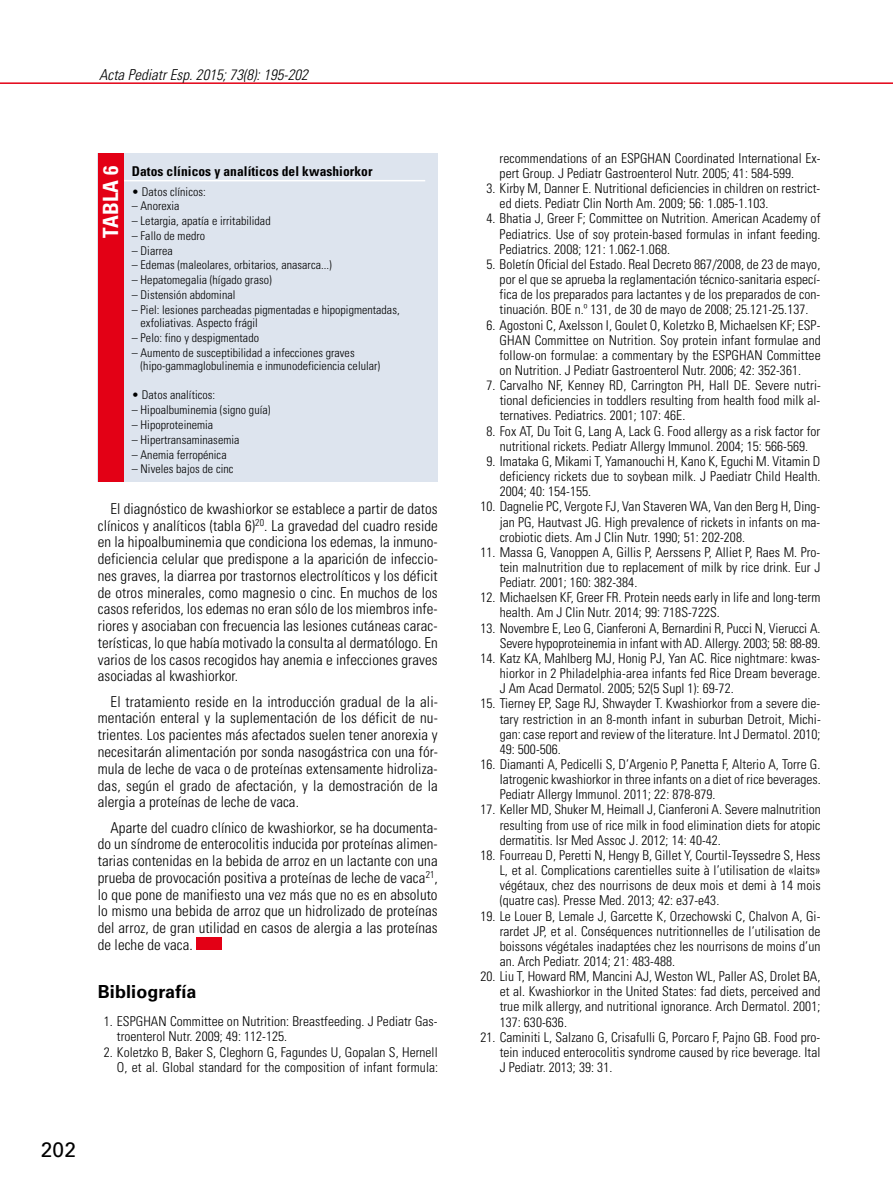
<style>
.page{position:relative;width:893px;height:1191px;background:#fff}
.page>*{position:absolute;margin:0;border:0;box-sizing:border-box;transform-origin:0 0}
.t1{font:700 condensed 21px "Univers LT Std";letter-spacing:.005em;color:#fff}
.t2{font:21px "Univers LT Std";color:#000}
.t3{font:700 18px "Univers LT Std";letter-spacing:.005em;color:#000}
.t4{font:300 condensed 15px/16.8px "Univers LT Std";letter-spacing:.005em;color:#000;text-align:justify}
.t5{font:italic 300 condensed 15px "Univers LT Std";letter-spacing:.005em;color:#000}
.t6{font:300 condensed 13.5px/15.1px "Univers LT Std";letter-spacing:.005em;color:#000;text-align:justify}
.t7{font:700 condensed 13.5px "Univers LT Std";letter-spacing:.005em;color:#000}
.t8{font:300 condensed 12px/13.5px "Univers LT Std";letter-spacing:.005em;color:#000}
</style>
<div class="page">
<hr style="left:0;top:82px;width:893px;height:2px;background:#e30015">
<div style="left:196px;top:937px;width:26px;height:13px;background:#e30015"></div>
<div style="left:98px;top:153px;width:340px;height:329px;background:#dde4ee"></div>
<hr style="left:111px;top:180px;width:314px;height:1px;background:#fff">
<div style="left:98px;top:153px;width:25px;height:329px;background:#e30015"></div>
<p class="t5" style="left:99px;top:65px;width:210px">Acta Pediatr Esp. 2015; 73(8): 195-202</p>
<h1 class="t1" style="left:98px;top:237px;width:73px;rotate:-90deg">TABLA 6</h1>
<p class="t7" style="left:132px;top:163px;width:242px">Datos clínicos y analíticos del kwashiorkor</p>
<p class="t8" style="left:132px;top:185px;width:76px">• Datos clínicos:</p>
<p class="t8" style="left:132px;top:199px;width:49px">– Anorexia</p>
<p class="t8" style="left:132px;top:214px;width:140px">– Letargia, apatía e irritabilidad</p>
<p class="t8" style="left:132px;top:229px;width:75px">– Fallo de medro</p>
<p class="t8" style="left:132px;top:244px;width:43px">– Diarrea</p>
<p class="t8" style="left:132px;top:258px;width:202px">– Edemas (maleolares, orbitarios, anasarca...)</p>
<p class="t8" style="left:132px;top:273px;width:141px">– Hepatomegalia (hígado graso)</p>
<p class="t8" style="left:132px;top:288px;width:105px">– Distensión abdominal</p>
<p class="t8" style="left:141px;top:303px;width:261px;text-indent:-9px">– Piel: lesiones parcheadas pigmentadas e hipopigmentadas, exfoliativas. Aspecto frágil</p>
<p class="t8" style="left:132px;top:331px;width:129px">– Pelo: fino y despigmentado</p>
<p class="t8" style="left:141px;top:346px;width:241px;text-indent:-9px">– Aumento de susceptibilidad a infecciones graves (hipo-gammaglobulinemia e inmunodeficiencia celular)</p>
<p class="t8" style="left:132px;top:388px;width:85px">• Datos analíticos:</p>
<p class="t8" style="left:132px;top:403px;width:140px">– Hipoalbuminemia (signo guía)</p>
<p class="t8" style="left:132px;top:418px;width:83px">– Hipoproteinemia</p>
<p class="t8" style="left:132px;top:433px;width:109px">– Hipertransaminasemia</p>
<p class="t8" style="left:132px;top:447px;width:96px">– Anemia ferropénica</p>
<p class="t8" style="left:132px;top:462px;width:103px">– Niveles bajos de cinc</p>
<p class="t4" style="left:98px;top:500px;width:342px;text-indent:13px">El diagnóstico de kwashiorkor se establece a partir de datos clínicos y analíticos (tabla 6)<sup>20</sup>. La gravedad del cuadro reside en la hipoalbuminemia que condiciona los edemas, la inmuno&shy;deficiencia celular que predispone a la aparición de infeccio&shy;nes graves, la diarrea por trastornos electrolíticos y los déficit de otros minerales, como magnesio o cinc. En muchos de los casos referidos, los edemas no eran sólo de los miembros infe&shy;riores y asociaban con frecuencia las lesiones cutáneas carac&shy;terísticas, lo que había motivado la consulta al dermatólogo. En varios de los casos recogidos hay anemia e infecciones graves asociadas al kwashiorkor.</p>
<p class="t4" style="left:98px;top:693px;width:342px;text-indent:13px">El tratamiento reside en la introducción gradual de la ali&shy;mentación enteral y la suplementación de los déficit de nu&shy;trientes. Los pacientes más afectados suelen tener anorexia y necesitarán alimentación por sonda nasogástrica con una fór&shy;mula de leche de vaca o de proteínas extensamente hidroliza&shy;das, según el grado de afectación, y la demostración de la alergia a proteínas de leche de vaca.</p>
<p class="t4" style="left:98px;top:819px;width:342px;text-indent:13px">Aparte del cuadro clínico de kwashiorkor, se ha documenta&shy;do un síndrome de enterocolitis inducida por proteínas alimen&shy;tarias contenidas en la bebida de arroz en un lactante con una prueba de provocación positiva a proteínas de leche de vaca<sup>21</sup>, lo que pone de manifiesto una vez más que no es en absoluto lo mismo una bebida de arroz que un hidrolizado de proteínas del arroz, de gran utilidad en casos de alergia a las proteínas de leche de vaca.</p>
<h2 class="t3" style="left:98px;top:981px;width:100px">Bibliografía</h2>
<p class="t6" style="left:117px;top:1013px;width:322px;text-indent:-13px">1. ESPGHAN Committee on Nutrition: Breastfeeding. J Pediatr Gas&shy;troenterol Nutr. 2009; 49: 112-125.</p>
<p class="t6" style="left:104px;top:1044px;width:336px;text-align:right">2. Koletzko B, Baker S, Cleghorn G, Fagundes U, Gopalan S, Hernell<br>O, et al. Global standard for the composition of infant formula:</p>
<h1 class="t2" style="left:41px;top:1136px;width:37px">202</h1>
<p class="t6" style="left:500px;top:151px;width:323px">recommendations of an ESPGHAN Coordinated International Ex&shy;pert Group. J Pediatr Gastroenterol Nutr. 2005; 41: 584-599.</p>
<p class="t6" style="left:500px;top:181px;width:322px;text-indent:-13px">3. Kirby M, Danner E. Nutritional deficiencies in children on restrict&shy;ed diets. Pediatr Clin North Am. 2009; 56: 1.085-1.103.</p>
<p class="t6" style="left:500px;top:211px;width:322px;text-indent:-13px">4. Bhatia J, Greer F; Committee on Nutrition. American Academy of Pediatrics. Use of soy protein-based formulas in infant feeding.<br>Pediatrics. 2008; 121: 1.062-1.068.</p>
<p class="t6" style="left:500px;top:257px;width:322px;text-indent:-13px">5. Boletín Oficial del Estado. Real Decreto 867/2008, de 23 de mayo, por el que se aprueba la reglamentación técnico-sanitaria especí&shy;fica de los preparados para lactantes y de los preparados de con&shy;tinuación. BOE n.º 131, de 30 de mayo de 2008; 25.121-25.137.</p>
<p class="t6" style="left:500px;top:317px;width:323px;text-indent:-13px">6. Agostoni C, Axelsson I, Goulet O, Koletzko B, Michaelsen KF; ESP-GHAN Committee on Nutrition. Soy protein infant formulae and follow-on formulae: a commentary by the ESPGHAN Committee on Nutrition. J Pediatr Gastroenterol Nutr. 2006; 42: 352-361.</p>
<p class="t6" style="left:500px;top:378px;width:323px;text-indent:-13px">7. Carvalho NF, Kenney RD, Carrington PH, Hall DE. Severe nutri&shy;tional deficiencies in toddlers resulting from health food milk al&shy;ternatives. Pediatrics. 2001; 107: 46E.</p>
<p class="t6" style="left:486px;top:423px;width:335px;text-align:center">8. Fox AT, Du Toit G, Lang A, Lack G. Food allergy as a risk factor for nutritional rickets. Pediatr Allergy Immunol. 2004; 15: 566-569.</p>
<p class="t6" style="left:500px;top:453px;width:322px;text-indent:-13px">9. Imataka G, Mikami T, Yamanouchi H, Kano K, Eguchi M. Vitamin D deficiency rickets due to soybean milk. J Paediatr Child Health.<br>2004; 40: 154-155.</p>
<p class="t6" style="left:500px;top:499px;width:322px;text-indent:-19px">10. Dagnelie PC, Vergote FJ, Van Staveren WA, Van den Berg H, Ding&shy;jan PG, Hautvast JG. High prevalence of rickets in infants on ma&shy;crobiotic diets. Am J Clin Nutr. 1990; 51: 202-208.</p>
<p class="t6" style="left:500px;top:544px;width:322px;text-indent:-19px">11. Massa G, Vanoppen A, Gillis P, Aerssens P, Alliet P, Raes M. Pro&shy;tein malnutrition due to replacement of milk by rice drink. Eur J Pediatr. 2001; 160: 382-384.</p>
<p class="t6" style="left:500px;top:590px;width:322px;text-indent:-19px">12. Michaelsen KF, Greer FR. Protein needs early in life and long-term health. Am J Clin Nutr. 2014; 99: 718S-722S.</p>
<p class="t6" style="left:480px;top:620px;width:341px;text-align:right">13. Novembre E, Leo G, Cianferoni A, Bernardini R, Pucci N, Vierucci A.<br>Severe hypoproteinemia in infant with AD. Allergy. 2003; 58: 88-89.</p>
<p class="t6" style="left:500px;top:650px;width:322px;text-indent:-19px">14. Katz KA, Mahlberg MJ, Honig PJ, Yan AC. Rice nightmare: kwas&shy;hiorkor in 2 Philadelphia-area infants fed Rice Dream beverage.<br>J Am Acad Dermatol. 2005; 52(5 Supl 1): 69-72.</p>
<p class="t6" style="left:500px;top:696px;width:323px;text-indent:-19px">15. Tierney EP, Sage RJ, Shwayder T. Kwashiorkor from a severe die&shy;tary restriction in an 8-month infant in suburban Detroit, Michi&shy;gan: case report and review of the literature. Int J Dermatol. 2010; 49: 500-506.</p>
<p class="t6" style="left:500px;top:756px;width:323px;text-indent:-19px">16. Diamanti A, Pedicelli S, D’Argenio P, Panetta F, Alterio A, Torre G.<br>Iatrogenic kwashiorkor in three infants on a diet of rice beverages.<br>Pediatr Allergy Immunol. 2011; 22: 878-879.</p>
<p class="t6" style="left:500px;top:802px;width:323px;text-indent:-19px">17. Keller MD, Shuker M, Heimall J, Cianferoni A. Severe malnutrition resulting from use of rice milk in food elimination diets for atopic dermatitis. Isr Med Assoc J. 2012; 14: 40-42.</p>
<p class="t6" style="left:500px;top:847px;width:323px;text-indent:-19px">18. Fourreau D, Peretti N, Hengy B, Gillet Y, Courtil-Teyssedre S, Hess L, et al. Complications carentielles suite à l’utilisation de «laits» végétaux, chez des nourrisons de deux mois et demi à 14 mois (quatre cas). Presse Med. 2013; 42: e37-e43.</p>
<p class="t6" style="left:500px;top:908px;width:322px;text-indent:-19px">19. Le Louer B, Lemale J, Garcette K, Orzechowski C, Chalvon A, Gi&shy;rardet JP, et al. Conséquences nutritionnelles de l’utilisation de boissons végétales inadaptées chez les nourrisons de moins d’un an. Arch Pediatr. 2014; 21: 483-488.</p>
<p class="t6" style="left:500px;top:968px;width:322px;text-indent:-19px">20. Liu T, Howard RM, Mancini AJ, Weston WL, Paller AS, Drolet BA, et al. Kwashiorkor in the United States: fad diets, perceived and true milk allergy, and nutritional ignorance. Arch Dermatol. 2001; 137: 630-636.</p>
<p class="t6" style="left:500px;top:1029px;width:322px;text-indent:-19px">21. Caminiti L, Salzano G, Crisafulli G, Porcaro F, Pajno GB. Food pro&shy;tein induced enterocolitis syndrome caused by rice beverage. Ital J Pediatr. 2013; 39: 31.</p>
</div>
